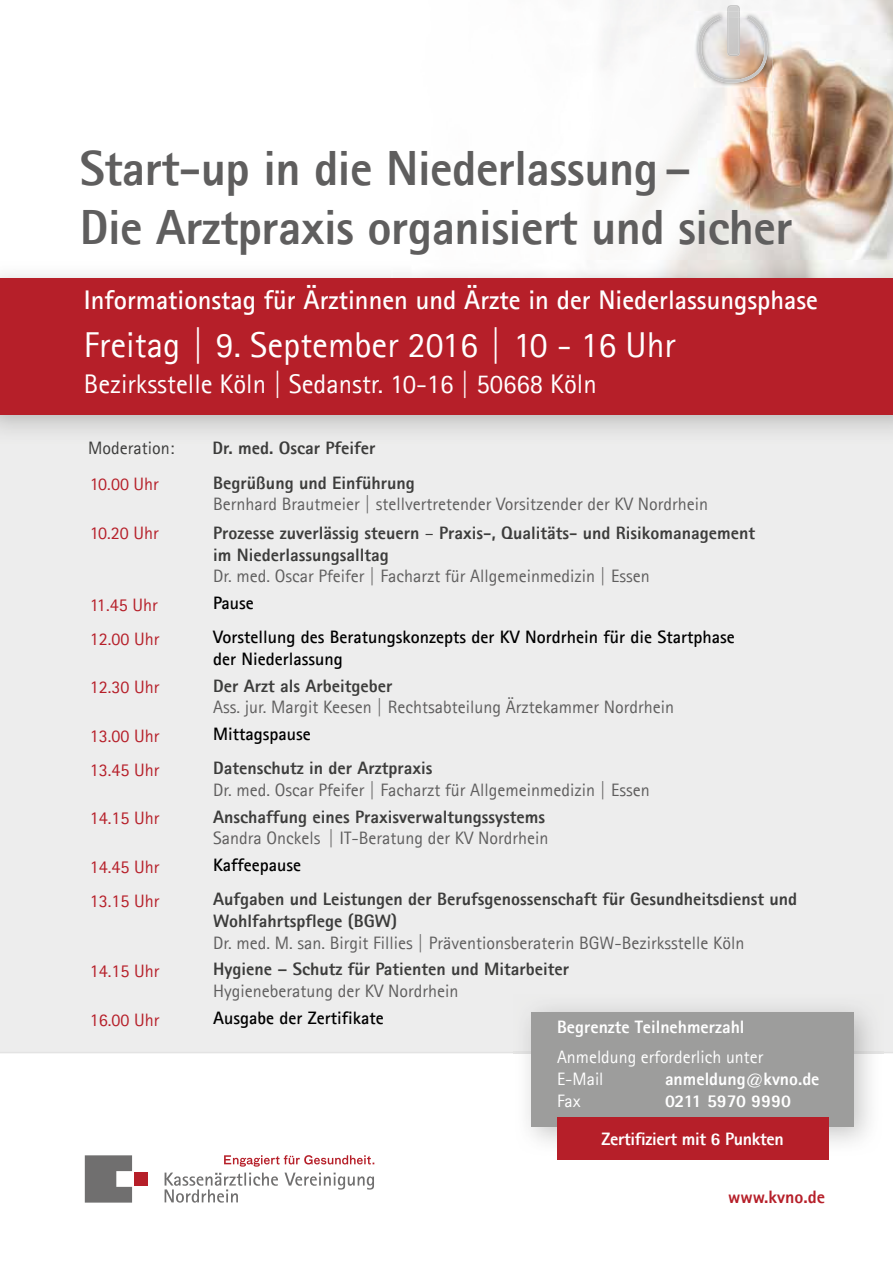
<style>
.page{position:relative;width:893px;height:1263px;background:#fff}
.page>*{position:absolute;margin:0;border:0;box-sizing:border-box;transform-origin:0 0}
.t1{font:800 49.5px/59.4px "Agfa Rotis Sans Serif";letter-spacing:-.01em;color:#5f5e5e}
.t2{font:36px "Agfa Rotis Sans Serif";color:#fff}
.t3{font:700 27px "Agfa Rotis Sans Serif";color:#fff}
.t4{font:27px "Agfa Rotis Sans Serif";color:#fff}
.t5{font:800 18px/21.6px "Agfa Rotis Sans Serif";color:#3c3c3b}
.t6{font:18px/21.6px "Agfa Rotis Sans Serif";color:#5f5e5e}
.t7{font:700 18px/21.6px "Agfa Rotis Sans Serif";color:#000}
.t8{font:18px "Agfa Rotis Sans Serif";color:#b61f29}
.t9{font:800 18px "Agfa Rotis Sans Serif";color:#fff}
.t10{font:18px/21.6px "Agfa Rotis Sans Serif";color:#fff}
.t11{font:800 18px/38px "Agfa Rotis Sans Serif";letter-spacing:-.02em;color:#fff}
.t12{font:800 18px "Agfa Rotis Sans Serif";color:#b61f29}
.t13{font:18px "Agfa Rotis Sans Serif";color:#3c3c3b}
.s1{font-weight:800;color:#3c3c3b}
.s2{font-weight:800}
.s3{font-weight:400}
.s4{font-weight:400;color:#5f5e5e}
.s5{color:#5f5e5e}
</style>
<div class="page">
<img style="left:749px;top:25px;width:144px;height:235px">
<img style="left:698px;top:88px;width:51px;height:172px">
<div style="left:0;top:407px;width:893px;height:645px;background:#ededed"></div>
<hr style="left:0;top:1052px;width:893px;height:1px;background:#e3e3e3">
<img style="left:0;top:414px;width:893px;height:17px">
<div style="left:0;top:278px;width:893px;height:136px;background:#b61f29"></div>
<img style="left:514px;top:1008px;width:369px;height:148px">
<img style="left:514px;top:1052px;width:369px;height:1px">
<div style="left:532px;top:1012px;width:322px;height:115px;background:#9d9d9c"></div>
<div style="left:557px;top:1117px;width:271px;height:42px;background:#b61f29"></div>
<svg style="left:224px;top:1155px;width:150px;height:11px"></svg>
<svg style="left:85px;top:1155px;width:47px;height:47px"></svg>
<div style="left:134px;top:1172px;width:14px;height:14px;background:#b61f29"></div>
<svg style="left:165px;top:1172px;width:209px;height:30px"></svg>
<img style="left:694px;top:11px;width:78px;height:77px">
<svg style="left:698px;top:5px;width:69px;height:78px"></svg>
<img style="left:727px;top:17px;width:13px;height:39px">
<h1 class="t1" style="left:80px;top:138px;width:714px">Start-up in die Niederlassung –<br>Die Arztpraxis organisiert und sicher</h1>
<h3 class="t3" style="left:84px;top:283px;width:735px">Informationstag für Ärztinnen und Ärzte in der Niederlassungsphase</h3>
<h2 class="t2" style="left:84px;top:323px;width:593px">Freitag | 9. September 2016 | 10 - 16 Uhr</h2>
<h3 class="t4" style="left:84px;top:368px;width:514px">Bezirksstelle Köln | Sedanstr. 10-16 | 50668 Köln</h3>
<p class="t13" style="left:88px;top:437px;width:88px">Moderation:</p>
<p class="t5" style="left:213px;top:437px;width:164px">Dr. med. Oscar Pfeifer</p>
<p class="t8" style="left:90px;top:474px;width:70px">10.00 Uhr</p>
<p class="t6" style="left:213px;top:472px;width:496px"><span class="s1">Begrüßung und Einführung<br></span>Bernhard Brautmeier <span class="s2">|</span> stellvertretender Vorsitzender der KV Nordrhein</p>
<p class="t8" style="left:90px;top:522px;width:71px">10.20 Uhr</p>
<p class="t5" style="left:213px;top:522px;width:543px">Prozesse zuverlässig steuern <span class="s3">–</span> Praxis-, Qualitäts- und Risikomanagement im Niederlassungsalltag<br><span class="s4">Dr. med. Oscar Pfeifer</span> <span class="s5">|</span> <span class="s4">Facharzt für Allgemeinmedizin</span> <span class="s5">|</span> <span class="s4">Essen</span></p>
<p class="t8" style="left:90px;top:594px;width:69px">11.45 Uhr</p>
<p class="t7" style="left:213px;top:592px;width:42px">Pause</p>
<p class="t8" style="left:90px;top:628px;width:71px">12.00 Uhr</p>
<p class="t7" style="left:213px;top:626px;width:523px">Vorstellung des Beratungskonzepts der KV Nordrhein für die Startphase der Niederlassung</p>
<p class="t8" style="left:90px;top:676px;width:71px">12.30 Uhr</p>
<p class="t6" style="left:213px;top:675px;width:462px"><span class="s1">Der Arzt als Arbeitgeber<br></span>Ass. jur. Margit Keesen <span class="s2">|</span> Rechtsabteilung Ärztekammer Nordrhein</p>
<p class="t8" style="left:90px;top:725px;width:71px">13.00 Uhr</p>
<p class="t7" style="left:213px;top:723px;width:99px">Mittagspause</p>
<p class="t8" style="left:90px;top:759px;width:71px">13.45 Uhr</p>
<p class="t6" style="left:213px;top:757px;width:438px"><span class="s1">Datenschutz in der Arztpraxis<br></span>Dr. med. Oscar Pfeifer <span class="s2">|</span> Facharzt für Allgemeinmedizin <span class="s2">|</span> Essen</p>
<p class="t8" style="left:90px;top:808px;width:71px">14.15 Uhr</p>
<p class="t5" style="left:213px;top:806px;width:337px">Anschaffung eines Praxisverwaltungssystems<br><span class="s4">Sandra Onckels</span> <span class="s5">|</span> <span class="s4">IT-Beratung der KV Nordrhein</span></p>
<p class="t8" style="left:90px;top:856px;width:71px">14.45 Uhr</p>
<p class="t7" style="left:213px;top:854px;width:89px">Kaffeepause</p>
<p class="t8" style="left:90px;top:890px;width:71px">13.15 Uhr</p>
<p class="t5" style="left:213px;top:888px;width:585px">Aufgaben und Leistungen der Berufsgenossenschaft für Gesundheitsdienst und<br>Wohlfahrtspflege (BGW)<br><span class="s4">Dr. med. M. san. Birgit Fillies</span> <span class="s5">|</span> <span class="s4">Präventionsberaterin BGW-Bezirksstelle Köln</span></p>
<p class="t8" style="left:90px;top:960px;width:71px">14.15 Uhr</p>
<p class="t5" style="left:213px;top:958px;width:357px">Hygiene – Schutz für Patienten und Mitarbeiter</p>
<p class="t6" style="left:213px;top:980px;width:247px">Hygieneberatung der KV Nordrhein</p>
<p class="t8" style="left:90px;top:1009px;width:71px">16.00 Uhr</p>
<p class="t7" style="left:213px;top:1007px;width:172px">Ausgabe der Zertifikate</p>
<p class="t9" style="left:557px;top:1016px;width:189px">Begrenzte Teilnehmerzahl</p>
<p class="t10" style="left:557px;top:1046px;width:208px">Anmeldung erforderlich unter<br>E-Mail</p>
<p class="t9" style="left:665px;top:1067px;width:156px">anmeldung@kvno.de</p>
<p class="t10" style="left:557px;top:1089px;width:25px">Fax</p>
<p class="t11" style="left:602px;top:1081px;width:191px;text-indent:63px">0211 5970 9990<br>Zertifiziert mit 6 Punkten</p>
<p class="t12" style="left:728px;top:1186px;width:98px">www.kvno.de</p>
</div>
